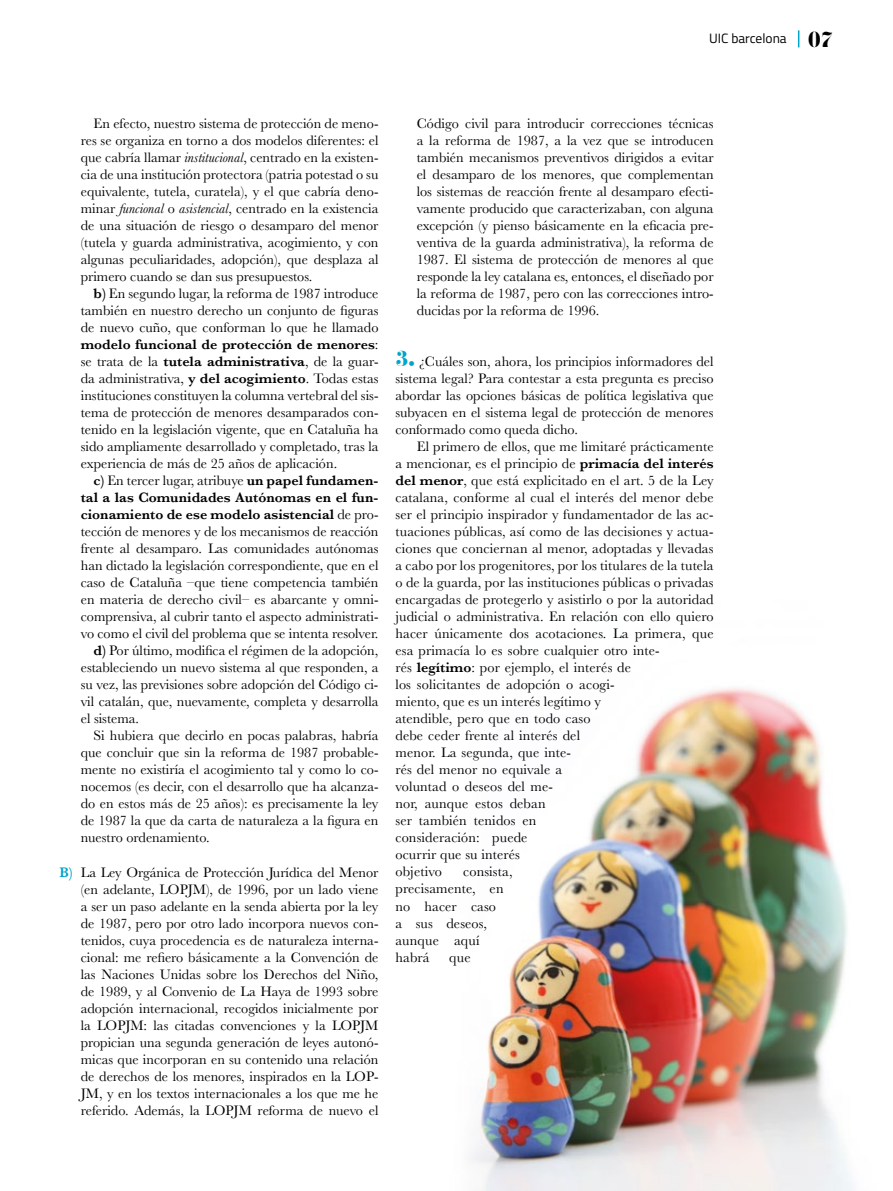
<style>
.page{position:relative;width:893px;height:1191px;background:#fff}
.page>*{position:absolute;margin:0;border:0;box-sizing:border-box;transform-origin:0 0}
.t1{font:14.25px/17px "Baskerville";color:#000;text-align:justify}
.t2{font:600 14.25px "Baskerville";color:#000}
.t3{font:13.5px "Titillium";color:#000}
.s1{font-family:"Pistilli";font-size:21px}
.s2{font-style:italic}
.s3{font-weight:600}
.s4{font-weight:400}
.s5{font-weight:600;color:#00a5c8}
.s6{font-family:"Pistilli";font-size:21px;color:#00a5c8}
</style>
<div class="page">
<img style="left:470px;top:688px;width:383px;height:503px">
<svg style="left:798px;top:30px;width:1px;height:17px"></svg>
<p class="t3" style="left:709px;top:29px;width:126px">UIC barcelona <span class="s1">07</span></p>
<p class="t1" style="left:81px;top:115px;width:299px;text-indent:13px">En efecto, nuestro sistema de protección de meno&shy;res se organiza en torno a dos modelos diferentes: el que cabría llamar <span class="s2">institucional</span>, centrado en la existen&shy;cia de una institución protectora (patria potestad o su equivalente, tutela, curatela), y el que cabría deno&shy;minar <span class="s2">funcional</span> o <span class="s2">asistencial</span>, centrado en la existencia de una situación de riesgo o desamparo del menor (tutela y guarda administrativa, acogimiento, y con algunas peculiaridades, adopción), que desplaza al primero cuando se dan sus presupuestos.</p>
<p class="t1" style="left:81px;top:285px;width:299px;text-indent:13px"><span class="s3">b)</span> En segundo lugar, la reforma de 1987 introduce también en nuestro derecho un conjunto de figuras de nuevo cuño, que conforman lo que he llamado <span class="s3">modelo funcional de protección de menores</span>: se trata de la <span class="s3">tutela administrativa</span>, de la guar&shy;da administrativa, <span class="s3">y del acogimiento</span>. Todas estas instituciones constituyen la columna vertebral del sis&shy;tema de protección de menores desamparados con&shy;tenido en la legislación vigente, que en Cataluña ha sido ampliamente desarrollado y completado, tras la experiencia de más de 25 años de aplicación.</p>
<p class="t1" style="left:94px;top:472px;width:286px"><span class="s3">c)</span> En tercer lugar, atribuye <span class="s3">un papel fundamen-</span></p>
<p class="t2" style="left:81px;top:487px;width:299px">tal a las Comunidades Autónomas en el fun-</p>
<p class="t2" style="left:81px;top:504px;width:299px">cionamiento de ese modelo asistencial <span class="s4">de pro-</span></p>
<p class="t1" style="left:81px;top:523px;width:299px">tección de menores y de los mecanismos de reacción</p>
<p class="t1" style="left:81px;top:540px;width:299px">frente al desamparo. Las comunidades autónomas</p>
<p class="t1" style="left:81px;top:557px;width:299px">han dictado la legislación correspondiente, que en el</p>
<p class="t1" style="left:81px;top:574px;width:299px">caso de Cataluña –que tiene competencia también</p>
<p class="t1" style="left:81px;top:591px;width:299px">en materia de derecho civil– es abarcante y omni-</p>
<p class="t1" style="left:81px;top:608px;width:299px">comprensiva, al cubrir tanto el aspecto administrati-</p>
<p class="t1" style="left:81px;top:625px;width:299px">vo como el civil del problema que se intenta resolver.</p>
<p class="t1" style="left:94px;top:642px;width:286px"><span class="s3">d)</span> Por último, modifica el régimen de la adopción,</p>
<p class="t1" style="left:81px;top:659px;width:299px">estableciendo un nuevo sistema al que responden, a</p>
<p class="t1" style="left:81px;top:676px;width:299px">su vez, las previsiones sobre adopción del Código ci-</p>
<p class="t1" style="left:81px;top:693px;width:299px">vil catalán, que, nuevamente, completa y desarrolla</p>
<p class="t1" style="left:81px;top:710px;width:60px">el sistema.</p>
<p class="t1" style="left:94px;top:727px;width:286px">Si hubiera que decirlo en pocas palabras, habría</p>
<p class="t1" style="left:81px;top:744px;width:299px">que concluir que sin la reforma de 1987 probable-</p>
<p class="t1" style="left:81px;top:761px;width:299px">mente no existiría el acogimiento tal y como lo co-</p>
<p class="t1" style="left:81px;top:778px;width:299px">nocemos (es decir, con el desarrollo que ha alcanza-</p>
<p class="t1" style="left:81px;top:795px;width:299px">do en estos más de 25 años): es precisamente la ley</p>
<p class="t1" style="left:81px;top:812px;width:299px">de 1987 la que da carta de naturaleza a la figura en</p>
<p class="t1" style="left:81px;top:829px;width:131px">nuestro ordenamiento.</p>
<p class="t1" style="left:81px;top:863px;width:299px;text-indent:-21px"><span class="s5">B)</span> La Ley Orgánica de Protección Jurídica del Menor (en adelante, LOPJM), de 1996, por un lado viene a ser un paso adelante en la senda abierta por la ley de 1987, pero por otro lado incorpora nuevos con&shy;tenidos, cuya procedencia es de naturaleza interna&shy;cional: me refiero básicamente a la Convención de las Naciones Unidas sobre los Derechos del Niño, de 1989, y al Convenio de La Haya de 1993 sobre adopción internacional, recogidos inicialmente por la LOPJM: las citadas convenciones y la LOPJM propician una segunda generación de leyes autonó&shy;micas que incorporan en su contenido una relación de derechos de los menores, inspirados en la LOP-JM, y en los textos internacionales a los que me he referido. Además, la LOPJM reforma de nuevo el</p>
<p class="t1" style="left:417px;top:115px;width:298px">Código civil para introducir correcciones técnicas a la reforma de 1987, a la vez que se introducen también mecanismos preventivos dirigidos a evitar el desamparo de los menores, que complementan los sistemas de reacción frente al desamparo efecti&shy;vamente producido que caracterizaban, con alguna excepción (y pienso básicamente en la eficacia pre&shy;ventiva de la guarda administrativa), la reforma de 1987. El sistema de protección de menores al que responde la ley catalana es, entonces, el diseñado por la reforma de 1987, pero con las correcciones intro&shy;ducidas por la reforma de 1996.</p>
<p class="t1" style="left:395px;top:353px;width:320px"><span class="s6">3.</span> ¿Cuáles son, ahora, los principios informadores del sistema legal? Para contestar a esta pregunta es preciso abordar las opciones básicas de política legislativa que subyacen en el sistema legal de protección de menores conformado como queda dicho.</p>
<p class="t1" style="left:395px;top:438px;width:320px;text-align:left;text-indent:21px">El primero de ellos, que me limitaré prácticamente a mencionar, es el principio de <span class="s3">primacía del interés del menor</span>, que está explicitado en el art. 5 de la Ley catalana, conforme al cual el interés del menor debe ser el principio inspirador y fundamentador de las ac&shy;tuaciones públicas, así como de las decisiones y actua&shy;ciones que conciernan al menor, adoptadas y llevadas a cabo por los progenitores, por los titulares de la tutela o de la guarda, por las instituciones públicas o privadas encargadas de protegerlo y asistirlo o por la autoridad judicial o administrativa. En relación con ello quiero hacer únicamente dos acotaciones. La primera, que esa primacía lo es sobre cualquier otro inte-<br>rés <span class="s3">legítimo</span>: por ejemplo, el interés de<br>los solicitantes de adopción o acogi-<br>miento, que es un interés legítimo y<br>atendible, pero que en todo caso<br>debe ceder frente al interés del<br>menor. La segunda, que inte-<br>rés del menor no equivale a<br>voluntad o deseos del me-<br>nor, aunque estos deban<br>ser también tenidos en<br>consideración: puede<br>ocurrir que su interés<br>objetivo</p>
<p class="t1" style="left:395px;top:863px;width:119px;text-align:left;text-indent:68px">consista, precisamente, en no hacer caso<br>a sus deseos, aunque aquí habrá</p>
<p class="t1" style="left:449px;top:948px;width:23px">que</p>
</div>
